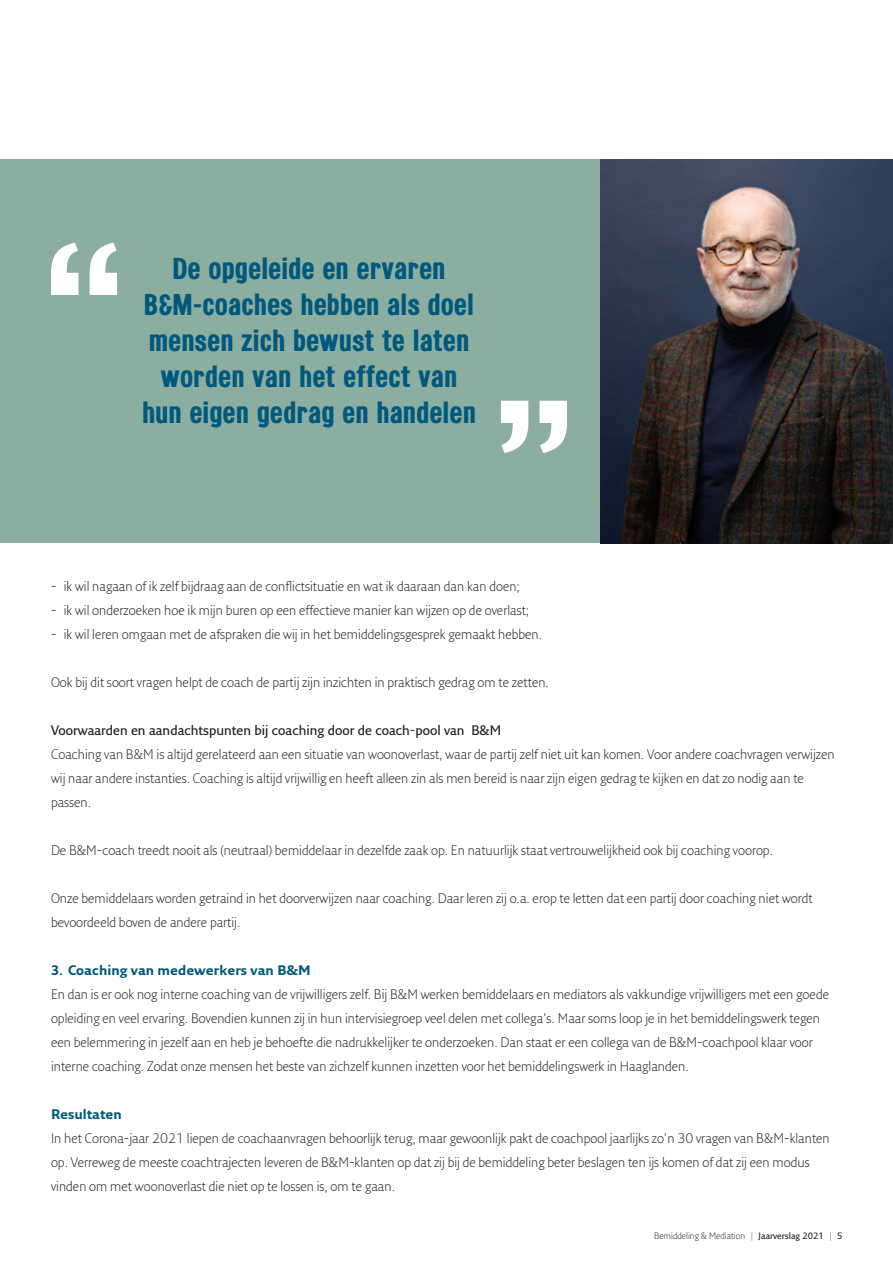
<style>
.page{position:relative;width:893px;height:1263px;background:#fff}
.page>*{position:absolute;margin:0;border:0;box-sizing:border-box;transform-origin:0 0}
.t1{font:700 30px/36px "Meriden";color:#00597c;text-align:center}
.t2{font:300 13.5px/24px "Fresco Sans Std";color:#231f20}
.t3{font:600 13.5px "Fresco Sans Std";color:#231f20}
.t4{font:700 13.5px "Fresco Sans Std";color:#00597c}
.t5{font:300 9px "Fresco Sans Std";color:#231f20}
.s1{font-weight:600}
</style>
<div class="page">
<div style="left:0;top:159px;width:893px;height:384px;background:#8baea1"></div>
<svg style="left:51px;top:243px;width:66px;height:52px"></svg>
<svg style="left:501px;top:401px;width:66px;height:52px"></svg>
<img style="left:600px;top:159px;width:293px;height:384px">
<p class="t1" style="left:142px;top:251px;width:335px">De opgeleide en ervaren<br>B&amp;M-coaches hebben als doel mensen zich bewust te laten worden van het effect van hun eigen gedrag en handelen</p>
<p class="t2" style="left:51px;top:574px;width:470px">- ik wil nagaan of ik zelf bijdraag aan de conflictsituatie en wat ik daaraan dan kan doen;</p>
<p class="t2" style="left:51px;top:598px;width:480px">- ik wil onderzoeken hoe ik mijn buren op een effectieve manier kan wijzen op de overlast;</p>
<p class="t2" style="left:51px;top:622px;width:493px">- ik wil leren omgaan met de afspraken die wij in het bemiddelingsgesprek gemaakt hebben.</p>
<p class="t2" style="left:51px;top:670px;width:499px">Ook bij dit soort vragen helpt de coach de partij zijn inzichten in praktisch gedrag om te zetten.</p>
<p class="t3" style="left:51px;top:722px;width:452px">Voorwaarden en aandachtspunten bij coaching door de coach-pool van B&amp;M</p>
<p class="t2" style="left:51px;top:742px;width:785px">Coaching van B&amp;M is altijd gerelateerd aan een situatie van woonoverlast, waar de partij zelf niet uit kan komen. Voor andere coachvragen verwijzen wij naar andere instanties. Coaching is altijd vrijwillig en heeft alleen zin als men bereid is naar zijn eigen gedrag te kijken en dat zo nodig aan te passen.</p>
<p class="t2" style="left:51px;top:838px;width:723px">De B&amp;M-coach treedt nooit als (neutraal) bemiddelaar in dezelfde zaak op. En natuurlijk staat vertrouwelijkheid ook bij coaching voorop.</p>
<p class="t2" style="left:51px;top:886px;width:763px">Onze bemiddelaars worden getraind in het doorverwijzen naar coaching. Daar leren zij o.a. erop te letten dat een partij door coaching niet wordt bevoordeeld boven de andere partij.</p>
<p class="t4" style="left:51px;top:962px;width:261px">3. Coaching van medewerkers van B&amp;M</p>
<p class="t2" style="left:51px;top:982px;width:779px">En dan is er ook nog interne coaching van de vrijwilligers zelf. Bij B&amp;M werken bemiddelaars en mediators als vakkundige vrijwilligers met een goede opleiding en veel ervaring. Bovendien kunnen zij in hun intervisiegroep veel delen met collega’s. Maar soms loop je in het bemiddelingswerk tegen een belemmering in jezelf aan en heb je behoefte die nadrukkelijker te onderzoeken. Dan staat er een collega van de B&amp;M-coachpool klaar voor interne coaching. Zodat onze mensen het beste van zichzelf kunnen inzetten voor het bemiddelingswerk in Haaglanden.</p>
<p class="t4" style="left:51px;top:1106px;width:72px">Resultaten</p>
<p class="t2" style="left:51px;top:1126px;width:780px">In het Corona-jaar 2021 liepen de coachaanvragen behoorlijk terug, maar gewoonlijk pakt de coachpool jaarlijks zo’n 30 vragen van B&amp;M-klanten op. Verreweg de meeste coachtrajecten leveren de B&amp;M-klanten op dat zij bij de bemiddeling beter beslagen ten ijs komen of dat zij een modus vinden om met woonoverlast die niet op te lossen is, om te gaan.</p>
<p class="t5" style="left:654px;top:1230px;width:190px">Bemiddeling &amp; Mediation | <span class="s1">Jaarverslag 2021</span> | <span class="s1">5</span></p>
</div>
